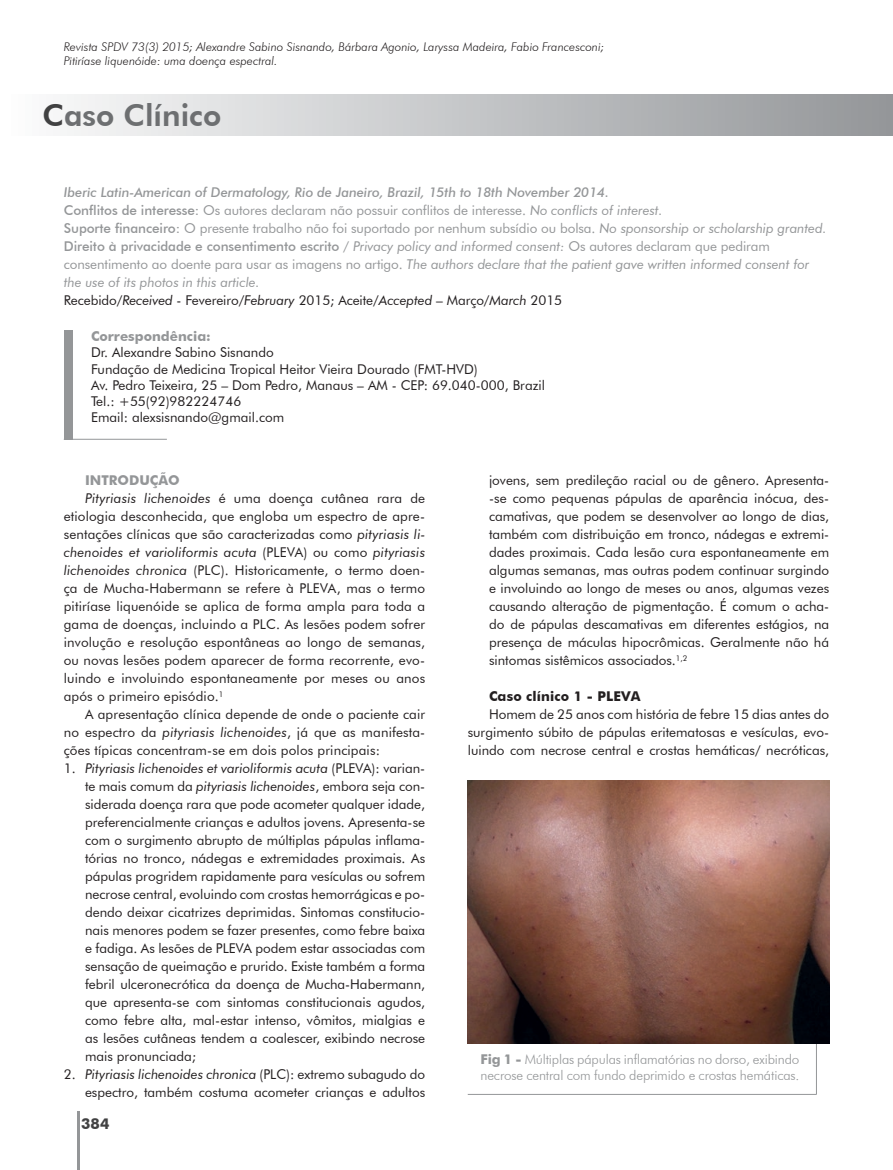
<style>
.page{position:relative;width:893px;height:1170px;background:#fff}
.page>*{position:absolute;margin:0;border:0;box-sizing:border-box;transform-origin:0 0}
.t1{font:800 30px "Futura BT";color:#6d6f71}
.t2{font:700 15px "Futura BT";color:#414142}
.t3{font:13.5px/18px "Futura BT";letter-spacing:.01em;color:#231f20;text-align:justify}
.t4{font:italic 13.5px/18px "Futura BT";letter-spacing:-.005em;color:#949698}
.t5{font:300 13.5px/16.2px "Futura BT";letter-spacing:-.01em;color:#949698}
.t6{font:italic 13.5px "Futura BT";letter-spacing:.01em;color:#231f20}
.t7{font:700 13.5px "Futura BT";color:#949698}
.t8{font:700 13.5px "Futura BT";letter-spacing:.01em;color:#231f20}
.t9{font:italic 300 12px/14.4px "Futura BT";color:#231f20}
.s1{color:#414142}
.s2{font-weight:500}
.s3{font-weight:500;font-style:normal}
.s4{font-style:normal}
.s5{font-style:normal;color:#231f20}
.s6{color:#231f20}
.s7{font-style:italic}
.s8{font-weight:700}
</style>
<div class="page">
<div style="left:0;top:94px;width:893px;height:41px;background:linear-gradient(to right,#fdfdfd,#939598)"></div>
<hr style="left:77px;top:1111px;width:3px;height:58px;background:#949698">
<div style="left:64px;top:330px;width:8px;height:109px;background:#949698"></div>
<hr style="left:72px;top:439px;width:95px;height:1px;background:#949698">
<hr style="left:816px;top:1043px;width:1px;height:50px;background:#949698">
<hr style="left:468px;top:1093px;width:349px;height:1px;background:#949698">
<img style="left:468px;top:780px;width:361px;height:263px">
<p class="t9" style="left:64px;top:39px;width:542px">Revista SPDV 73(3) 2015; Alexandre Sabino Sisnando, Bárbara Agonio, Laryssa Madeira, Fabio Francesconi;<br>Pitiríase liquenóide: uma doença espectral.</p>
<h1 class="t1" style="left:43px;top:97px;width:180px"><span class="s1">C</span>aso Clínico</h1>
<p class="t4" style="left:64px;top:183px;width:764px"><span class="s2">Iberic Latin-American of Dermatology, Rio de Janeiro, Brazil, 15th to 18th November 2014.<br></span><span class="s3">Conflitos de interesse:</span> <span class="s4">Os autores declaram não possuir conflitos de interesse.</span> No conflicts of interest.<br><span class="s3">Suporte financeiro:</span> <span class="s4">O presente trabalho não foi suportado por nenhum subsídio ou bolsa.</span> No sponsorship or scholarship granted.<br><span class="s3">Direito à privacidade e consentimento escrito</span> / Privacy policy and informed consent: <span class="s4">Os autores declaram que pediram consentimento ao doente para usar as imagens no artigo.</span> The authors declare that the patient gave written informed consent for the use of its photos in this article.<br><span class="s5">Recebido/</span><span class="s6">Received</span> <span class="s5">- Fevereiro/</span><span class="s6">February</span> <span class="s5">2015; Aceite/</span><span class="s6">Accepted</span> <span class="s5">– Março/</span><span class="s6">March</span> <span class="s5">2015</span></p>
<p class="t7" style="left:91px;top:328px;width:121px">Correspondência:</p>
<p class="t3" style="left:91px;top:344px;width:455px;line-height:16.2px;text-align:left">Dr. Alexandre Sabino Sisnando<br>Fundação de Medicina Tropical Heitor Vieira Dourado (FMT-HVD)<br>Av. Pedro Teixeira, 25 – Dom Pedro, Manaus – AM - CEP: 69.040-000, Brazil Tel.: +55(92)982224746<br>Email: alexsisnando@gmail.com</p>
<p class="t7" style="left:85px;top:472px;width:96px">INTRODUÇÃO</p>
<p class="t3" style="left:85px;top:489px;width:342px"><span class="s7">Pityriasis lichenoides</span> é uma doença cutânea rara de</p>
<p class="t3" style="left:64px;top:507px;width:363px">etiologia desconhecida, que engloba um espectro de apre-</p>
<p class="t3" style="left:64px;top:525px;width:363px">sentações clínicas que são caracterizadas como <span class="s7">pityriasis li-</span></p>
<p class="t6" style="left:64px;top:544px;width:363px">chenoides et varioliformis acuta <span class="s4">(PLEVA) ou como</span> pityriasis</p>
<p class="t3" style="left:64px;top:561px;width:363px"><span class="s7">lichenoides chronica</span> (PLC). Historicamente, o termo doen-</p>
<p class="t3" style="left:64px;top:579px;width:363px">ça de Mucha-Habermann se refere à PLEVA, mas o termo</p>
<p class="t3" style="left:64px;top:597px;width:363px">pitiríase liquenóide se aplica de forma ampla para toda a</p>
<p class="t3" style="left:64px;top:615px;width:363px">gama de doenças, incluindo a PLC. As lesões podem sofrer</p>
<p class="t3" style="left:64px;top:633px;width:363px">involução e resolução espontâneas ao longo de semanas,</p>
<p class="t3" style="left:64px;top:651px;width:363px">ou novas lesões podem aparecer de forma recorrente, evo-</p>
<p class="t3" style="left:64px;top:669px;width:363px">luindo e involuindo espontaneamente por meses ou anos</p>
<p class="t3" style="left:64px;top:687px;width:161px">após o primeiro episódio.<sup>1</sup></p>
<p class="t3" style="left:85px;top:705px;width:342px">A apresentação clínica depende de onde o paciente cair</p>
<p class="t3" style="left:64px;top:723px;width:363px">no espectro da <span class="s7">pityriasis lichenoides</span>, já que as manifesta-</p>
<p class="t3" style="left:64px;top:741px;width:318px">ções típicas concentram-se em dois polos principais:</p>
<p class="t3" style="left:85px;top:759px;width:342px;text-indent:-21px">1. <span class="s7">Pityriasis lichenoides et varioliformis acuta</span> (PLEVA): varian&shy;te mais comum da <span class="s7">pityriasis lichenoides</span>, embora seja con&shy;siderada doença rara que pode acometer qualquer idade, preferencialmente crianças e adultos jovens. Apresenta-se com o surgimento abrupto de múltiplas pápulas inflama&shy;tórias no tronco, nádegas e extremidades proximais. As pápulas progridem rapidamente para vesículas ou sofrem necrose central, evoluindo com crostas hemorrágicas e po&shy;dendo deixar cicatrizes deprimidas. Sintomas constitucio&shy;nais menores podem se fazer presentes, como febre baixa e fadiga. As lesões de PLEVA podem estar associadas com sensação de queimação e prurido. Existe também a forma febril ulceronecrótica da doença de Mucha-Habermann, que apresenta-se com sintomas constitucionais agudos, como febre alta, mal-estar intenso, vômitos, mialgias e as lesões cutâneas tendem a coalescer, exibindo necrose mais pronunciada;</p>
<p class="t3" style="left:64px;top:1065px;width:363px;text-align:right">2. <span class="s7">Pityriasis lichenoides chronica</span> (PLC): extremo subagudo do espectro, também costuma acometer crianças e adultos</p>
<p class="t2" style="left:81px;top:1114px;width:30px">384</p>
<p class="t3" style="left:489px;top:471px;width:342px">jovens, sem predileção racial ou de gênero. Apresenta--se como pequenas pápulas de aparência inócua, des&shy;camativas, que podem se desenvolver ao longo de dias, também com distribuição em tronco, nádegas e extremi&shy;dades proximais. Cada lesão cura espontaneamente em algumas semanas, mas outras podem continuar surgindo e involuindo ao longo de meses ou anos, algumas vezes causando alteração de pigmentação. É comum o acha&shy;do de pápulas descamativas em diferentes estágios, na presença de máculas hipocrômicas. Geralmente não há sintomas sistêmicos associados.<sup>1,2</sup></p>
<p class="t8" style="left:489px;top:688px;width:153px">Caso clínico 1 - PLEVA</p>
<p class="t3" style="left:468px;top:705px;width:363px;text-indent:21px">Homem de 25 anos com história de febre 15 dias antes do surgimento súbito de pápulas eritematosas e vesículas, evo&shy;luindo com necrose central e crostas hemáticas/ necróticas,</p>
<p class="t5" style="left:480px;top:1051px;width:320px"><span class="s8">Fig 1 -</span> Múltiplas pápulas inflamatórias no dorso, exibindo necrose central com fundo deprimido e crostas hemáticas.</p>
</div>
